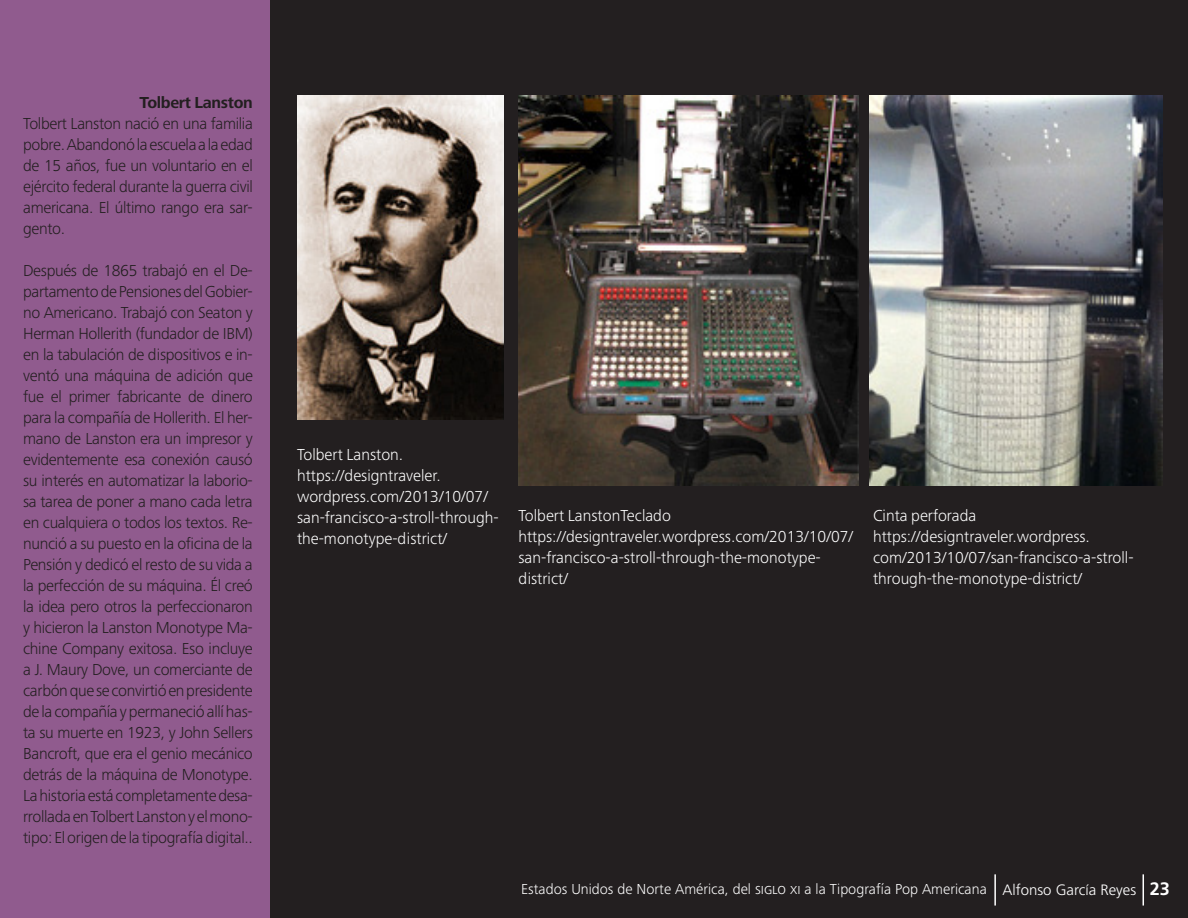
<style>
.page{position:relative;width:1188px;height:918px;background:#fff}
.page>*{position:absolute;margin:0;border:0;box-sizing:border-box;transform-origin:0 0}
.t1{font:300 16.5px/21px "Frutiger Next Pro";letter-spacing:-.02em;color:#231f20;text-align:justify}
.t2{font:300 16.5px/21px "Frutiger Next Pro";color:#fff}
.t3{font:700 16.5px "Frutiger Next Pro";letter-spacing:-.02em;color:#231f20}
.t4{font:300 15px "Frutiger Next Pro";color:#fff}
.s1{font-family:"Frutiger"}
.s2{font-family:"Frutiger";font-weight:700;font-size:18px}
</style>
<div class="page">
<div style="left:265px;top:1px;width:922px;height:916px;background:#231f20"></div>
<hr style="left:1143px;top:874px;width:1px;height:32px;background:#fff">
<hr style="left:994px;top:874px;width:2px;height:32px;background:#fff">
<div style="left:0;top:0;width:270px;height:918px;background:#905b8e"></div>
<img style="left:297px;top:95px;width:207px;height:324px">
<img style="left:518px;top:95px;width:341px;height:391px">
<img style="left:870px;top:95px;width:293px;height:391px">
<p class="t3" style="left:140px;top:93px;width:115px">Tolbert Lanston</p>
<p class="t1" style="left:23px;top:113px;width:231px">Tolbert Lanston nació en una familia pobre. Abandonó la escuela a la edad de 15 años, fue un voluntario en el ejército federal durante la guerra civil americana. El último rango era sar&shy;gento.</p>
<p class="t1" style="left:23px;top:260px;width:231px">Después de 1865 trabajó en el De&shy;partamento de Pensiones del Gobier&shy;no Americano. Trabajó con Seaton y Herman Hollerith (fundador de IBM) en la tabulación de dispositivos e in&shy;ventó una máquina de adición que fue el primer fabricante de dinero para la compañía de Hollerith. El her&shy;mano de Lanston era un impresor y evidentemente esa conexión causó su interés en automatizar la laborio&shy;sa tarea de poner a mano cada letra en cualquiera o todos los textos. Re&shy;nunció a su puesto en la oficina de la Pensión y dedicó el resto de su vida a la perfección de su máquina. Él creó la idea pero otros la perfeccionaron y hicieron la Lanston Monotype Ma&shy;chine Company exitosa. Eso incluye a J. Maury Dove, un comerciante de carbón que se convirtió en presidente de la compañía y permaneció allí has&shy;ta su muerte en 1923, y John Sellers Bancroft, que era el genio mecánico detrás de la máquina de Monotype.<br>La historia está completamente desa&shy;rrollada en Tolbert Lanston y el mono&shy;tipo: El origen de la tipografía digital..</p>
<p class="t2" style="left:297px;top:444px;width:203px">Tolbert Lanston. https://designtraveler. wordpress.com/2013/10/07/ san-francisco-a-stroll-through&shy;the-monotype-district/</p>
<p class="t2" style="left:518px;top:505px;width:336px">Tolbert LanstonTeclado https://designtraveler.wordpress.com/2013/10/07/ san-francisco-a-stroll-through-the-monotype&shy;district/</p>
<p class="t2" style="left:873px;top:505px;width:262px">Cinta perforada https://designtraveler.wordpress. com/2013/10/07/san-francisco-a-stroll&shy;through-the-monotype-district/</p>
<p class="t4" style="left:521px;top:881px;width:650px">Estados Unidos de Norte América, del siglo xi a la Tipografía Pop Americana <span class="s1">Alfonso García Reyes</span> <span class="s2">23</span></p>
</div>
